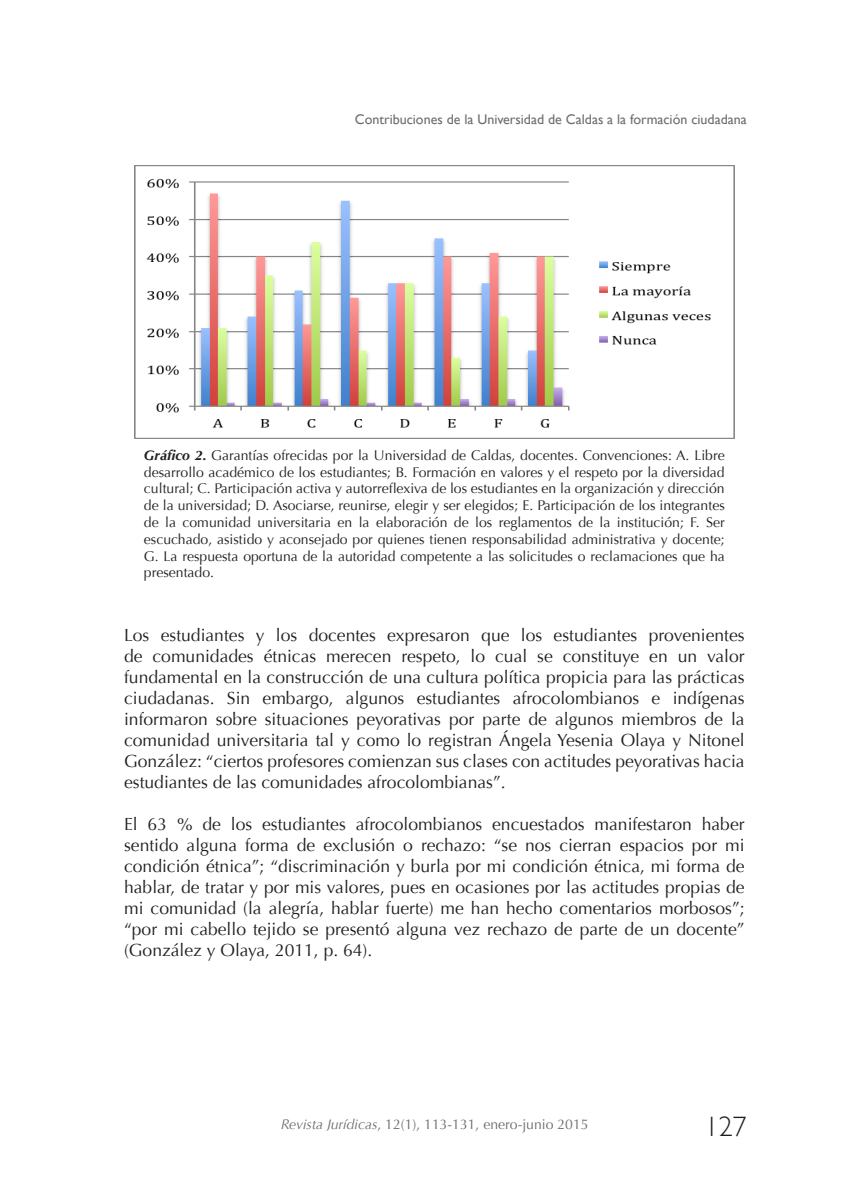
<style>
.page{position:relative;width:844px;height:1191px;background:#fff}
.page>*{position:absolute;margin:0;border:0;box-sizing:border-box;transform-origin:0 0}
.t1{font:300 28px "Gill Sans";color:#231f20}
.t2{font:17.5px/21px "Optima";color:#231f20;text-align:justify}
.t3{font:14px/16.8px "Optima";color:#231f20;text-align:justify}
.t4{font:14px "Gill Sans";color:#6c6d70}
.t5{font:14px "Optima";color:#6c6d70}
.s1{font-weight:700;font-style:italic}
.s2{font-weight:700}
.s3{font-style:italic}
</style>
<div class="page">
<img style="left:134px;top:165px;width:600px;height:273px">
<p class="t4" style="left:355px;top:111px;width:393px">Contribuciones de la Universidad de Caldas a la formación ciudadana</p>
<p class="t3" style="left:144px;top:447px;width:582px"><span class="s1">Gráfico 2</span><span class="s2">.</span> Garantías ofrecidas por la Universidad de Caldas, docentes. Convenciones: A. Libre desarrollo académico de los estudiantes; B. Formación en valores y el respeto por la diversidad cultural; C. Participación activa y autorreflexiva de los estudiantes en la organización y dirección de la universidad; D. Asociarse, reunirse, elegir y ser elegidos; E. Participación de los integrantes de la comunidad universitaria en la elaboración de los reglamentos de la institución; F. Ser escuchado, asistido y aconsejado por quienes tienen responsabilidad administrativa y docente; G. La respuesta oportuna de la autoridad competente a las solicitudes o reclamaciones que ha presentado.</p>
<p class="t2" style="left:124px;top:624px;width:622px">Los estudiantes y los docentes expresaron que los estudiantes provenientes de comunidades étnicas merecen respeto, lo cual se constituye en un valor fundamental en la construcción de una cultura política propicia para las prácticas ciudadanas. Sin embargo, algunos estudiantes afrocolombianos e indígenas informaron sobre situaciones peyorativas por parte de algunos miembros de la comunidad universitaria tal y como lo registran Ángela Yesenia Olaya y Nitonel González: “ciertos profesores comienzan sus clases con actitudes peyorativas hacia estudiantes de las comunidades afrocolombianas”.</p>
<p class="t2" style="left:124px;top:813px;width:622px">El 63 % de los estudiantes afrocolombianos encuestados manifestaron haber sentido alguna forma de exclusión o rechazo: “se nos cierran espacios por mi condición étnica”; “discriminación y burla por mi condición étnica, mi forma de hablar, de tratar y por mis valores, pues en ocasiones por las actitudes propias de mi comunidad (la alegría, hablar fuerte) me han hecho comentarios morbosos”; “por mi cabello tejido se presentó alguna vez rechazo de parte de un docente” (González y Olaya, 2011, p. 64).</p>
<p class="t5" style="left:280px;top:1116px;width:309px"><span class="s3">Revista Jurídicas</span>, 12(1), 113-131, enero-junio 2015</p>
<h1 class="t1" style="left:704px;top:1104px;width:43px">127</h1>
</div>
